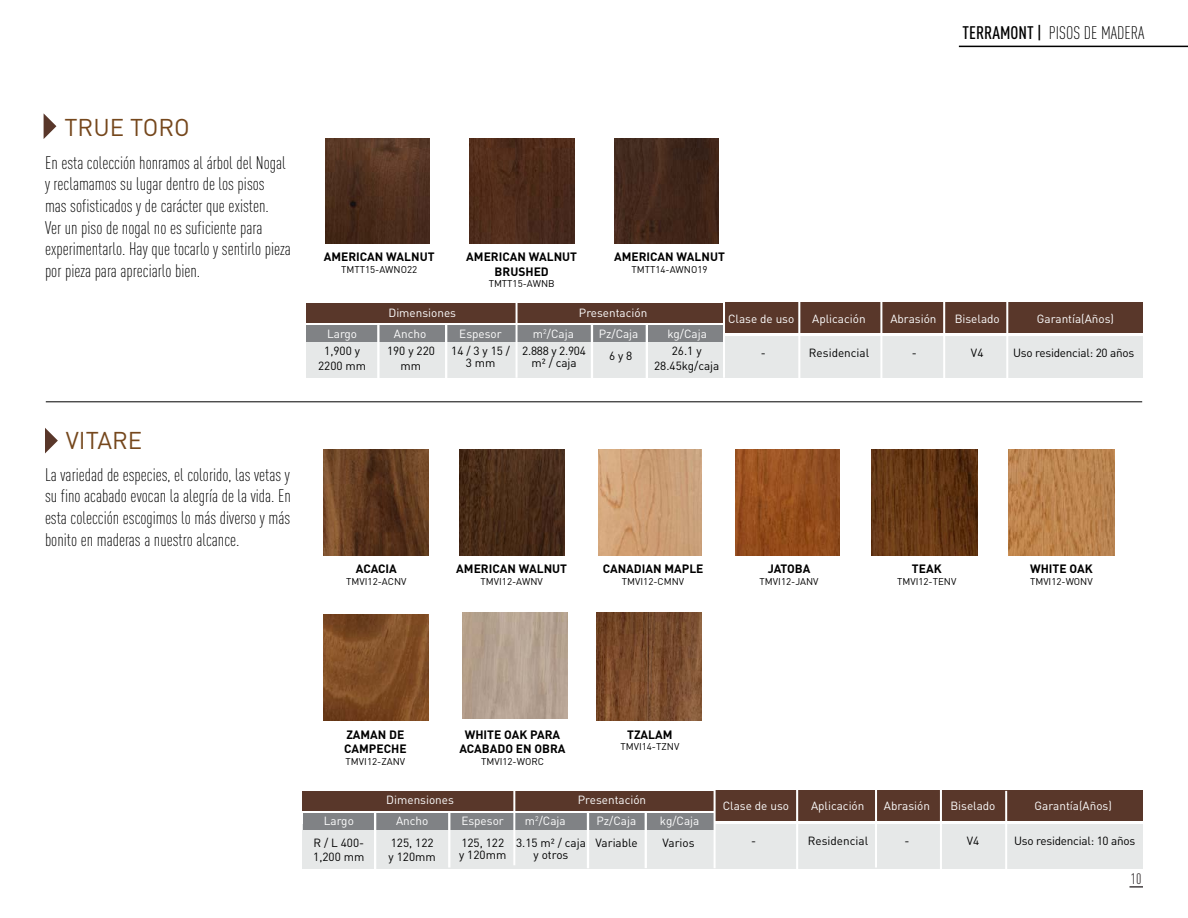
<style>
.page{position:relative;width:1188px;height:918px;background:#fff}
.page>*{position:absolute;margin:0;border:0;box-sizing:border-box;transform-origin:0 0}
.t1{font:24px "DIN";color:#75471c}
.t2{font:300 18px/21.6px "DIN Cond";color:#000}
.t3{font:15px "DIN Cond";color:#454042}
.t4{font:700 12px/14.4px "DIN";color:#000;text-align:center}
.t5{font:11.7px "DIN";color:#fff}
.t6{font:11.7px/14.1px "DIN";color:#000;text-align:center}
.t7{font:11.7px "DIN";letter-spacing:-.02em;color:#000}
.t8{font:9.75px "DIN";color:#000}
.s1{font-weight:500}
</style>
<div class="page">
<hr style="left:959px;top:46px;width:229px;height:1px;background:#000">
<svg style="left:44px;top:114px;width:12px;height:25px"></svg>
<img style="left:325px;top:138px;width:105px;height:105px">
<img style="left:469px;top:138px;width:105px;height:105px">
<img style="left:615px;top:138px;width:103px;height:105px">
<div style="left:306px;top:337px;width:837px;height:41px;background:#e6e8e8"></div>
<div style="left:306px;top:325px;width:418px;height:17px;background:#808285"></div>
<div style="left:306px;top:303px;width:837px;height:20px;background:#59372a"></div>
<div style="left:724px;top:303px;width:419px;height:30px;background:#59372a"></div>
<hr style="left:516px;top:300px;width:2px;height:78px;background:#fff">
<hr style="left:445px;top:324px;width:2px;height:56px;background:#fff">
<hr style="left:646px;top:324px;width:2px;height:56px;background:#fff">
<hr style="left:591px;top:324px;width:2px;height:57px;background:#fff">
<hr style="left:377px;top:325px;width:3px;height:57px;background:#fff">
<hr style="left:723px;top:297px;width:2px;height:81px;background:#fff">
<hr style="left:798px;top:299px;width:2px;height:83px;background:#fff">
<hr style="left:880px;top:301px;width:2px;height:79px;background:#fff">
<hr style="left:943px;top:301px;width:2px;height:81px;background:#fff">
<hr style="left:1006px;top:301px;width:2px;height:78px;background:#fff">
<hr style="left:46px;top:402px;width:1096px;height:1px;background:#000">
<svg style="left:45px;top:428px;width:13px;height:25px"></svg>
<img style="left:324px;top:450px;width:104px;height:105px">
<img style="left:459px;top:450px;width:105px;height:105px">
<img style="left:598px;top:450px;width:104px;height:105px">
<img style="left:735px;top:450px;width:105px;height:105px">
<img style="left:872px;top:450px;width:106px;height:105px">
<img style="left:1009px;top:450px;width:105px;height:105px">
<img style="left:324px;top:615px;width:104px;height:105px">
<img style="left:597px;top:612px;width:104px;height:108px">
<div style="left:303px;top:824px;width:840px;height:44px;background:#e6e8e8"></div>
<div style="left:303px;top:813px;width:412px;height:17px;background:#808285"></div>
<div style="left:303px;top:791px;width:840px;height:19px;background:#59372a"></div>
<div style="left:716px;top:790px;width:427px;height:31px;background:#59372a"></div>
<hr style="left:513px;top:788px;width:2px;height:77px;background:#fff">
<hr style="left:448px;top:811px;width:2px;height:57px;background:#fff">
<hr style="left:645px;top:812px;width:2px;height:56px;background:#fff">
<hr style="left:587px;top:812px;width:2px;height:56px;background:#fff">
<hr style="left:374px;top:813px;width:2px;height:56px;background:#fff">
<hr style="left:714px;top:788px;width:2px;height:80px;background:#fff">
<hr style="left:796px;top:787px;width:2px;height:82px;background:#fff">
<hr style="left:875px;top:788px;width:2px;height:80px;background:#fff">
<hr style="left:940px;top:788px;width:2px;height:81px;background:#fff">
<hr style="left:1005px;top:791px;width:2px;height:78px;background:#fff">
<img style="left:463px;top:613px;width:105px;height:106px">
<svg style="left:1130px;top:886px;width:13px;height:2px"></svg>
<p class="t2" style="left:963px;top:22px;width:183px"><span class="s1">TERRAMONT |</span> PISOS DE MADERA</p>
<h1 class="t1" style="left:64px;top:112px;width:127px">TRUE TORO</h1>
<p class="t2" style="left:45px;top:152px;width:247px">En esta colección honramos al árbol del Nogal y reclamamos su lugar dentro de los pisos<br>mas sofisticados y de carácter que existen.<br>Ver un piso de nogal no es suficiente para experimentarlo. Hay que tocarlo y sentirlo pieza por pieza para apreciarlo bien.</p>
<h1 class="t1" style="left:66px;top:425px;width:78px">VITARE</h1>
<p class="t2" style="left:45px;top:464px;width:247px;text-align:justify">La variedad de especies, el colorido, las vetas y su fino acabado evocan la alegría de la vida. En esta colección escogimos lo más diverso y más bonito en maderas a nuestro alcance.</p>
<p class="t4" style="left:324px;top:249px;width:112px">AMERICAN WALNUT</p>
<p class="t8" style="left:341px;top:263px;width:78px">TMTT15-AWNO22</p>
<p class="t5" style="left:388px;top:305px;width:69px">Dimensiones</p>
<p class="t4" style="left:466px;top:249px;width:112px">AMERICAN WALNUT<br>BRUSHED</p>
<p class="t8" style="left:489px;top:278px;width:68px">TMTT15-AWNB</p>
<p class="t4" style="left:614px;top:249px;width:112px">AMERICAN WALNUT</p>
<p class="t8" style="left:631px;top:263px;width:78px">TMTT14-AWNO19</p>
<p class="t5" style="left:579px;top:305px;width:70px">Presentación</p>
<p class="t5" style="left:728px;top:311px;width:68px">Clase de uso</p>
<p class="t5" style="left:812px;top:311px;width:55px">Aplicación</p>
<p class="t5" style="left:890px;top:311px;width:48px">Abrasión</p>
<p class="t5" style="left:955px;top:311px;width:47px">Biselado</p>
<p class="t5" style="left:1037px;top:311px;width:79px">Garantía(Años)</p>
<p class="t5" style="left:327px;top:326px;width:32px">Largo</p>
<p class="t5" style="left:394px;top:326px;width:34px">Ancho</p>
<p class="t5" style="left:459px;top:326px;width:44px">Espesor</p>
<p class="t5" style="left:533px;top:326px;width:42px">m<sup>2</sup>/Caja</p>
<p class="t5" style="left:599px;top:326px;width:41px">Pz/Caja</p>
<p class="t5" style="left:667px;top:326px;width:41px">kg/Caja</p>
<p class="t6" style="left:451px;top:344px;width:60px">14 / 3 y 15 /</p>
<p class="t6" style="left:761px;top:346px;width:7px">-</p>
<p class="t6" style="left:809px;top:346px;width:62px">Residencial</p>
<p class="t6" style="left:912px;top:346px;width:7px">-</p>
<p class="t6" style="left:971px;top:346px;width:14px">V4</p>
<p class="t7" style="left:1013px;top:346px;width:123px">Uso residencial: 20 años</p>
<p class="t6" style="left:466px;top:356px;width:31px">3 mm</p>
<p class="t6" style="left:522px;top:345px;width:65px;line-height:12px">2.888 y 2.904 m² / caja</p>
<p class="t6" style="left:318px;top:344px;width:50px">1,900 y<br>2200 mm</p>
<p class="t6" style="left:387px;top:344px;width:49px">190 y 220 mm</p>
<p class="t6" style="left:609px;top:349px;width:25px">6 y 8</p>
<p class="t6" style="left:654px;top:344px;width:67px">26.1 y<br>28.45kg/caja</p>
<p class="t4" style="left:356px;top:561px;width:43px">ACACIA</p>
<p class="t8" style="left:346px;top:575px;width:62px">TMVI12-ACNV</p>
<p class="t4" style="left:456px;top:561px;width:112px">AMERICAN WALNUT</p>
<p class="t8" style="left:481px;top:575px;width:64px">TMVI12-AWNV</p>
<p class="t4" style="left:603px;top:561px;width:102px">CANADIAN MAPLE</p>
<p class="t8" style="left:622px;top:575px;width:64px">TMVI12-CMNV</p>
<p class="t4" style="left:768px;top:561px;width:44px">JATOBA</p>
<p class="t8" style="left:760px;top:575px;width:60px">TMVI12-JANV</p>
<p class="t4" style="left:912px;top:561px;width:31px">TEAK</p>
<p class="t8" style="left:897px;top:575px;width:61px">TMVI12-TENV</p>
<p class="t4" style="left:1030px;top:561px;width:64px">WHITE OAK</p>
<p class="t8" style="left:1030px;top:575px;width:64px">TMVI12-WONV</p>
<p class="t4" style="left:344px;top:727px;width:64px;text-align:left">ZAMAN DE<br>CAMPECHE</p>
<p class="t8" style="left:346px;top:755px;width:61px">TMVI12-ZANV</p>
<p class="t4" style="left:459px;top:727px;width:108px">WHITE OAK PARA<br>ACABADO EN OBRA</p>
<p class="t8" style="left:481px;top:755px;width:64px">TMVI12-WORC</p>
<p class="t4" style="left:627px;top:727px;width:47px">TZALAM</p>
<p class="t8" style="left:620px;top:741px;width:60px">TMVI14-TZNV</p>
<p class="t5" style="left:386px;top:793px;width:69px">Dimensiones</p>
<p class="t5" style="left:578px;top:793px;width:70px">Presentación</p>
<p class="t5" style="left:324px;top:814px;width:32px">Largo</p>
<p class="t5" style="left:396px;top:814px;width:34px">Ancho</p>
<p class="t5" style="left:461px;top:814px;width:44px">Espesor</p>
<p class="t5" style="left:525px;top:814px;width:42px">m<sup>2</sup>/Caja</p>
<p class="t5" style="left:597px;top:814px;width:41px">Pz/Caja</p>
<p class="t5" style="left:660px;top:814px;width:41px">kg/Caja</p>
<p class="t5" style="left:723px;top:799px;width:68px">Clase de uso</p>
<p class="t5" style="left:811px;top:799px;width:55px">Aplicación</p>
<p class="t5" style="left:884px;top:799px;width:48px">Abrasión</p>
<p class="t5" style="left:950px;top:799px;width:47px">Biselado</p>
<p class="t5" style="left:1035px;top:799px;width:79px">Garantía(Años)</p>
<p class="t6" style="left:313px;top:835px;width:53px;text-align:left">R / L 400-<br>1,200 mm</p>
<p class="t6" style="left:389px;top:835px;width:49px;text-align:left">125, 122 y 120mm</p>
<p class="t6" style="left:461px;top:835px;width:44px">125, 122</p>
<p class="t6" style="left:596px;top:835px;width:44px">Variable</p>
<p class="t6" style="left:663px;top:835px;width:34px">Varios</p>
<p class="t6" style="left:751px;top:833px;width:7px">-</p>
<p class="t6" style="left:808px;top:833px;width:62px">Residencial</p>
<p class="t6" style="left:904px;top:833px;width:7px">-</p>
<p class="t6" style="left:967px;top:833px;width:14px">V4</p>
<p class="t7" style="left:1014px;top:833px;width:123px">Uso residencial: 10 años</p>
<p class="t6" style="left:516px;top:836px;width:71px;line-height:12px">3.15 m² / caja y otros</p>
<p class="t6" style="left:459px;top:847px;width:49px">y 120mm</p>
<p class="t3" style="left:1131px;top:870px;width:12px">10</p>
</div>
